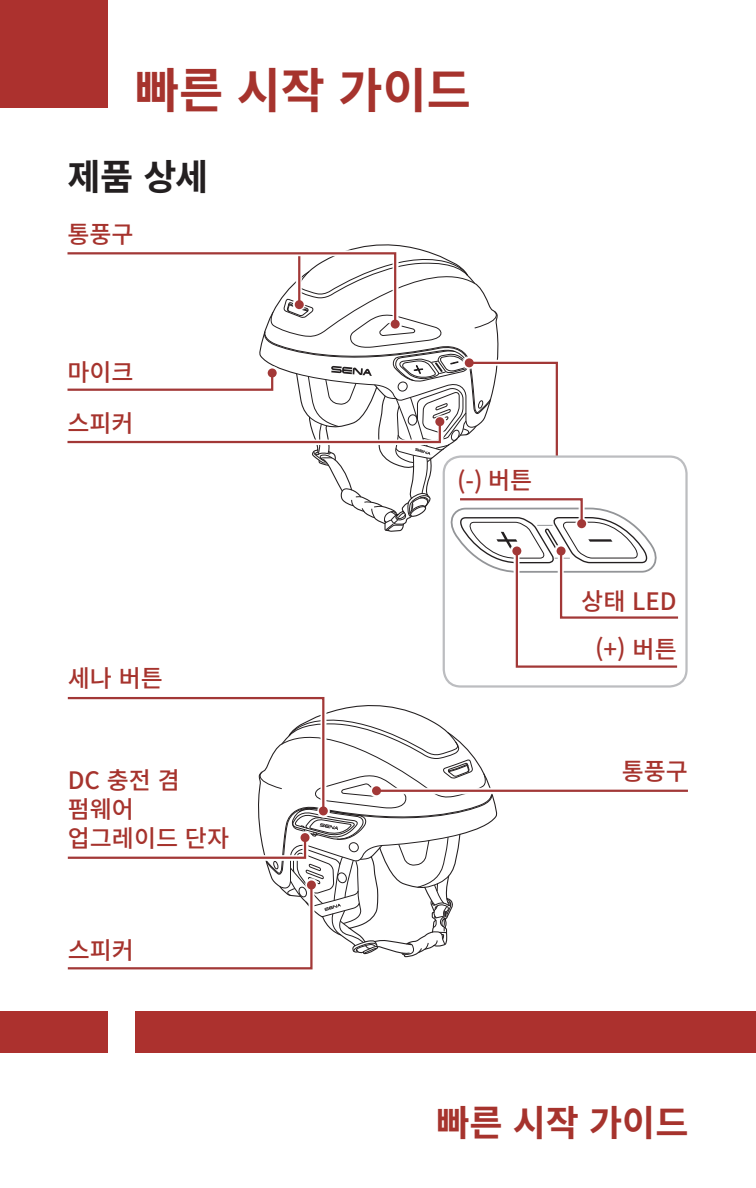
<style>
.page{position:relative;width:756px;height:1188px;background:#fff}
.page>*{position:absolute;margin:0;border:0;box-sizing:border-box;transform-origin:0 0}
.HEaders{font:700 48px "Noto Sans CJ Kkr";color:#a6332d}
.t1{font:700 36px "Noto Sans CJ Kkr";color:#a6332d}
.Heading1{font:700 36px "Noto Sans CJ Kkr";color:#231f20}
.t2{font:500 24px/28.8px "Noto Sans CJ Kkr";color:#a6332d}
</style>
<div class="page">
<svg style="left:67px;top:697px;width:428px;height:273px"></svg>
<div style="left:307px;top:881px;width:9px;height:9px;background:#a23837;border-radius:50%"></div>
<div style="left:370px;top:784px;width:320px;height:13px;background:#fff"></div>
<hr style="left:377px;top:790px;width:311px;height:2px;background:#a23837">
<div style="left:372px;top:786px;width:9px;height:9px;background:#a23837;border-radius:50%"></div>
<svg style="left:67px;top:249px;width:613px;height:420px"></svg>
<div style="left:512px;top:546px;width:9px;height:9px;background:#a23837;border-radius:50%"></div>
<div style="left:443px;top:455px;width:245px;height:233px;border:2px solid #bcbdc0;border-radius:17px"></div>
<div style="left:0;top:0;width:108px;height:108px;background:#ac312e"></div>
<div style="left:135px;top:1011px;width:621px;height:42px;background:#ac312e"></div>
<div style="left:0;top:1011px;width:108px;height:42px;background:#ac312e"></div>
<p class="HEaders" style="left:135px;top:63px;width:337px">빠른 시작 가이드</p>
<p class="Heading1" style="left:68px;top:157px;width:142px">제품 상세</p>
<p class="t2" style="left:68px;top:220px;width:68px">통풍구</p>
<p class="t2" style="left:68px;top:358px;width:68px">마이크</p>
<p class="t2" style="left:68px;top:409px;width:68px">스피커</p>
<p class="t2" style="left:68px;top:664px;width:97px">세나 버튼</p>
<p class="t2" style="left:68px;top:767px;width:163px">DC 충전 겸 펌웨어 업그레이드 단자</p>
<p class="t2" style="left:68px;top:936px;width:68px">스피커</p>
<p class="t2" style="left:457px;top:466px;width:77px">(-) 버튼</p>
<p class="t2" style="left:581px;top:578px;width:97px;line-height:47.4px;text-align:center">상태 LED (+) 버튼</p>
<p class="t2" style="left:622px;top:758px;width:68px">통풍구</p>
<p class="t1" style="left:437px;top:1102px;width:253px">빠른 시작 가이드</p>
</div>
